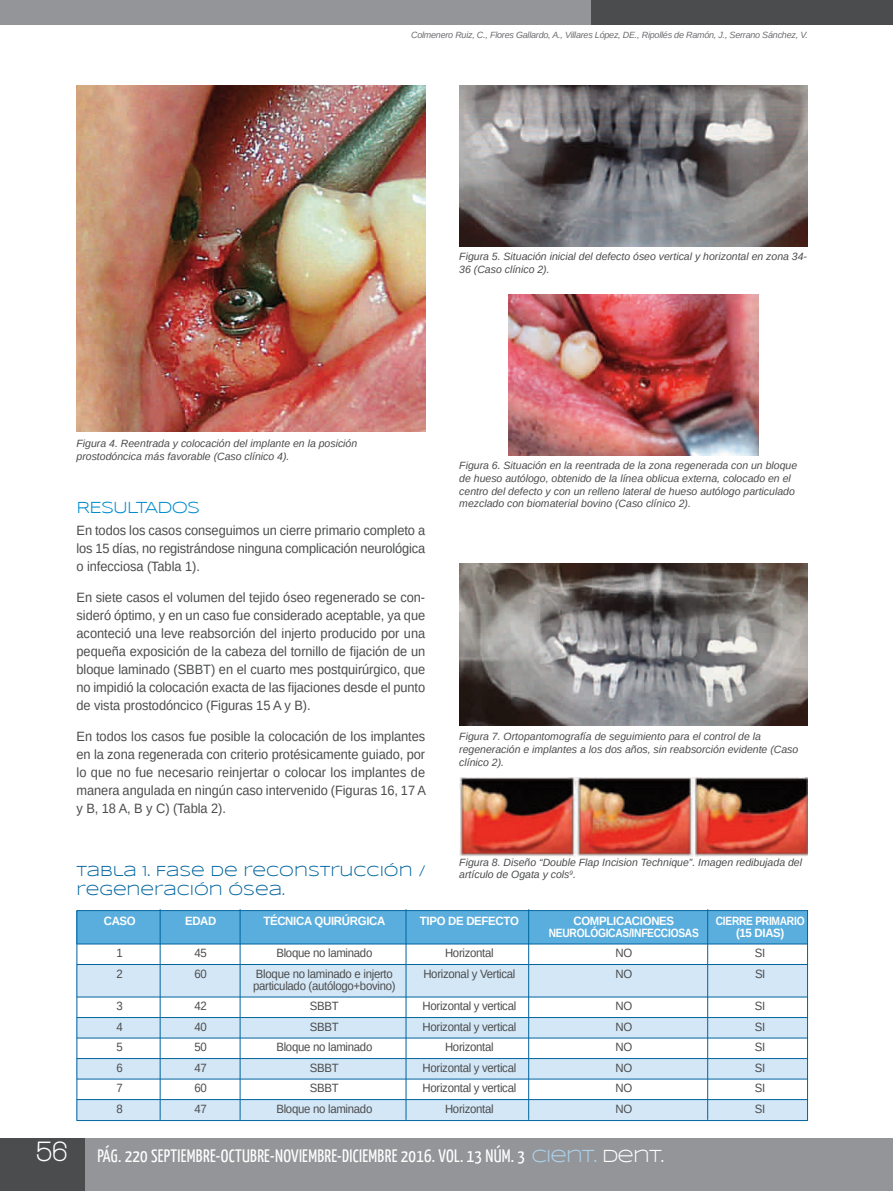
<style>
.page{position:relative;width:893px;height:1191px;background:#fff}
.page>*{position:absolute;margin:0;border:0;box-sizing:border-box;transform-origin:0 0}
.t1{font:18px "Yanone Kaffeesatz";letter-spacing:.015em;color:#fff}
.t2{font:16.5px "Syncopate";letter-spacing:-.05em;color:#008dce}
.t3{font:15px/19.5px "Syncopate";color:#00649e}
.t4{font:13.5px/18px "Arimo";letter-spacing:-.005em;color:#4b4c4d;text-align:justify;scale:.95 1}
.t5{font:12px "Arimo";letter-spacing:-.025em;color:#4b4c4d;scale:.95 1}
.t6{font:700 12px "Arimo";letter-spacing:-.025em;color:#fff;scale:.95 1}
.t7{font:700 12px "Arimo";letter-spacing:-.025em;color:#fff;scale:.85 1}
.t8{font:italic 10.5px/12.6px "Arimo";color:#4b4c4d}
.t9{font:italic 9px "Arimo";letter-spacing:-.025em;color:#6c6d70}
.s1{font-family:"Walkway";font-weight:700;font-size:30px}
.s2{font-family:"Syncopate";color:#add2ed}
.s3{font-family:"Syncopate"}
</style>
<div class="page">
<div style="left:0;top:1138px;width:893px;height:53px;background:#939598"></div>
<div style="left:0;top:0;width:599px;height:25px;background:#939598"></div>
<div style="left:591px;top:0;width:302px;height:25px;background:#4b4c4d"></div>
<div style="left:0;top:1138px;width:85px;height:53px;background:#4b4c4d"></div>
<img style="left:509px;top:294px;width:249px;height:162px">
<img style="left:459px;top:777px;width:349px;height:79px">
<img style="left:459px;top:564px;width:349px;height:161px">
<div style="left:77px;top:911px;width:731px;height:32px;background:#5aaede"></div>
<div style="left:77px;top:965px;width:731px;height:31px;background:#d4e7f6"></div>
<div style="left:77px;top:1018px;width:731px;height:19px;background:#d4e7f6"></div>
<div style="left:77px;top:1058px;width:731px;height:21px;background:#d4e7f6"></div>
<div style="left:77px;top:1099px;width:731px;height:20px;background:#d4e7f6"></div>
<hr style="left:77px;top:943px;width:731px;height:1px;background:#00649e">
<hr style="left:77px;top:964px;width:731px;height:1px;background:#00649e">
<hr style="left:77px;top:996px;width:731px;height:1px;background:#00649e">
<hr style="left:77px;top:1017px;width:731px;height:1px;background:#00649e">
<hr style="left:77px;top:1037px;width:731px;height:1px;background:#00649e">
<hr style="left:77px;top:1058px;width:731px;height:1px;background:#00649e">
<hr style="left:77px;top:1078px;width:731px;height:1px;background:#00649e">
<hr style="left:77px;top:1099px;width:731px;height:1px;background:#00649e">
<div style="left:77px;top:910px;width:731px;height:211px;border:1px solid #00649e"></div>
<hr style="left:160px;top:909px;width:1px;height:210px;background:#00649e">
<hr style="left:240px;top:909px;width:1px;height:210px;background:#00649e">
<hr style="left:406px;top:909px;width:1px;height:210px;background:#00649e">
<hr style="left:528px;top:909px;width:1px;height:210px;background:#00649e">
<hr style="left:707px;top:909px;width:1px;height:210px;background:#00649e">
<img style="left:459px;top:85px;width:349px;height:162px">
<img style="left:77px;top:85px;width:348px;height:346px">
<p class="t9" style="left:411px;top:30px;width:398px">Colmenero Ruiz, C., Flores Gallardo, A., Villares López, DE., Ripollés de Ramón, J., Serrano Sánchez, V.</p>
<p class="t8" style="left:459px;top:250px;width:349px">Figura 5. Situación inicial del defecto óseo vertical y horizontal en zona 34-<br>36 (Caso clínico 2).</p>
<p class="t8" style="left:77px;top:437px;width:282px">Figura 4. Reentrada y colocación del implante en la posición prostodóncica más favorable (Caso clínico 4).</p>
<p class="t2" style="left:77px;top:500px;width:125px">RESULTADOS</p>
<p class="t4" style="left:77px;top:522px;width:369px">En todos los casos conseguimos un cierre primario completo a los 15 días, no registrándose ninguna complicación neurológica o infecciosa (Tabla 1).</p>
<p class="t4" style="left:77px;top:588px;width:369px">En siete casos el volumen del tejido óseo regenerado se con&shy;sideró óptimo, y en un caso fue considerado aceptable, ya que aconteció una leve reabsorción del injerto producido por una pequeña exposición de la cabeza del tornillo de fijación de un bloque laminado (SBBT) en el cuarto mes postquirúrgico, que no impidió la colocación exacta de las fijaciones desde el punto de vista prostodóncico (Figuras 15 A y B).</p>
<p class="t4" style="left:77px;top:727px;width:369px">En todos los casos fue posible la colocación de los implantes en la zona regenerada con criterio protésicamente guiado, por lo que no fue necesario reinjertar o colocar los implantes de manera angulada en ningún caso intervenido (Figuras 16, 17 A y B, 18 A, B y C) (Tabla 2).</p>
<p class="t3" style="left:77px;top:862px;width:351px">TABLA 1. FASE DE RECONSTRUCCIÓN /<br>REGENERACIÓN ÓSEA.</p>
<p class="t8" style="left:459px;top:459px;width:339px">Figura 6. Situación en la reentrada de la zona regenerada con un bloque de hueso autólogo, obtenido de la línea oblicua externa, colocado en el centro del defecto y con un relleno lateral de hueso autólogo particulado mezclado con biomaterial bovino (Caso clínico 2).</p>
<p class="t8" style="left:459px;top:730px;width:341px">Figura 7. Ortopantomografía de seguimiento para el control de la regeneración e implantes a los dos años, sin reabsorción evidente (Caso clínico 2).</p>
<p class="t8" style="left:459px;top:856px;width:344px">Figura 8. Diseño “Double Flap Incision Technique”. Imagen redibujada del artículo de Ogata y cols<sup>9</sup>.</p>
<p class="t6" style="left:104px;top:914px;width:35px">CASO</p>
<p class="t6" style="left:185px;top:914px;width:35px">EDAD</p>
<p class="t6" style="left:263px;top:914px;width:130px">TÉCNICA QUIRÚRGICA</p>
<p class="t6" style="left:420px;top:914px;width:106px">TIPO DE DEFECTO</p>
<p class="t6" style="left:573px;top:914px;width:108px">COMPLICACIONES</p>
<p class="t7" style="left:716px;top:914px;width:106px">CIERRE PRIMARIO</p>
<p class="t7" style="left:549px;top:926px;width:178px">NEUROLÓGICAS/INFECCIOSAS</p>
<p class="t6" style="left:736px;top:926px;width:52px">(15 DIAS)</p>
<p class="t5" style="left:117px;top:946px;width:8px">1</p>
<p class="t5" style="left:195px;top:946px;width:15px">45</p>
<p class="t5" style="left:276px;top:946px;width:102px">Bloque no laminado</p>
<p class="t5" style="left:445px;top:946px;width:53px">Horizontal</p>
<p class="t5" style="left:615px;top:946px;width:19px">NO</p>
<p class="t5" style="left:755px;top:946px;width:13px">SI</p>
<p class="t5" style="left:117px;top:967px;width:8px">2</p>
<p class="t5" style="left:195px;top:967px;width:15px">60</p>
<p class="t5" style="left:256px;top:967px;width:146px">Bloque no laminado e injerto</p>
<p class="t5" style="left:423px;top:967px;width:99px">Horizonal y Vertical</p>
<p class="t5" style="left:615px;top:967px;width:19px">NO</p>
<p class="t5" style="left:755px;top:967px;width:13px">SI</p>
<p class="t5" style="left:253px;top:979px;width:152px">particulado (autólogo+bovino)</p>
<p class="t5" style="left:117px;top:999px;width:8px">3</p>
<p class="t5" style="left:195px;top:999px;width:15px">42</p>
<p class="t5" style="left:310px;top:999px;width:32px">SBBT</p>
<p class="t5" style="left:422px;top:999px;width:100px">Horizontal y vertical</p>
<p class="t5" style="left:615px;top:999px;width:19px">NO</p>
<p class="t5" style="left:755px;top:999px;width:13px">SI</p>
<p class="t5" style="left:117px;top:1020px;width:8px">4</p>
<p class="t5" style="left:195px;top:1020px;width:15px">40</p>
<p class="t5" style="left:310px;top:1020px;width:32px">SBBT</p>
<p class="t5" style="left:422px;top:1020px;width:100px">Horizontal y vertical</p>
<p class="t5" style="left:615px;top:1020px;width:19px">NO</p>
<p class="t5" style="left:755px;top:1020px;width:13px">SI</p>
<p class="t5" style="left:117px;top:1040px;width:8px">5</p>
<p class="t5" style="left:195px;top:1040px;width:15px">50</p>
<p class="t5" style="left:276px;top:1040px;width:102px">Bloque no laminado</p>
<p class="t5" style="left:445px;top:1040px;width:53px">Horizontal</p>
<p class="t5" style="left:615px;top:1040px;width:19px">NO</p>
<p class="t5" style="left:755px;top:1040px;width:13px">SI</p>
<p class="t5" style="left:117px;top:1061px;width:8px">6</p>
<p class="t5" style="left:195px;top:1061px;width:15px">47</p>
<p class="t5" style="left:310px;top:1061px;width:32px">SBBT</p>
<p class="t5" style="left:422px;top:1061px;width:100px">Horizontal y vertical</p>
<p class="t5" style="left:615px;top:1061px;width:19px">NO</p>
<p class="t5" style="left:755px;top:1061px;width:13px">SI</p>
<p class="t5" style="left:117px;top:1081px;width:8px">7</p>
<p class="t5" style="left:195px;top:1081px;width:15px">60</p>
<p class="t5" style="left:310px;top:1081px;width:32px">SBBT</p>
<p class="t5" style="left:422px;top:1081px;width:100px">Horizontal y vertical</p>
<p class="t5" style="left:615px;top:1081px;width:19px">NO</p>
<p class="t5" style="left:755px;top:1081px;width:13px">SI</p>
<p class="t5" style="left:117px;top:1102px;width:8px">8</p>
<p class="t5" style="left:195px;top:1102px;width:15px">47</p>
<p class="t5" style="left:276px;top:1102px;width:102px">Bloque no laminado</p>
<p class="t5" style="left:445px;top:1102px;width:53px">Horizontal</p>
<p class="t5" style="left:615px;top:1102px;width:19px">NO</p>
<p class="t5" style="left:755px;top:1102px;width:13px">SI</p>
<h1 class="t1" style="left:37px;top:1144px;width:629px"><span class="s1">56</span> PÁG. 220 SEPTIEMBRE-OCTUBRE-NOVIEMBRE-DICIEMBRE 2016. VOL. 13 NÚM. 3 <span class="s2">CIENT.</span> <span class="s3">DENT.</span></h1>
</div>
